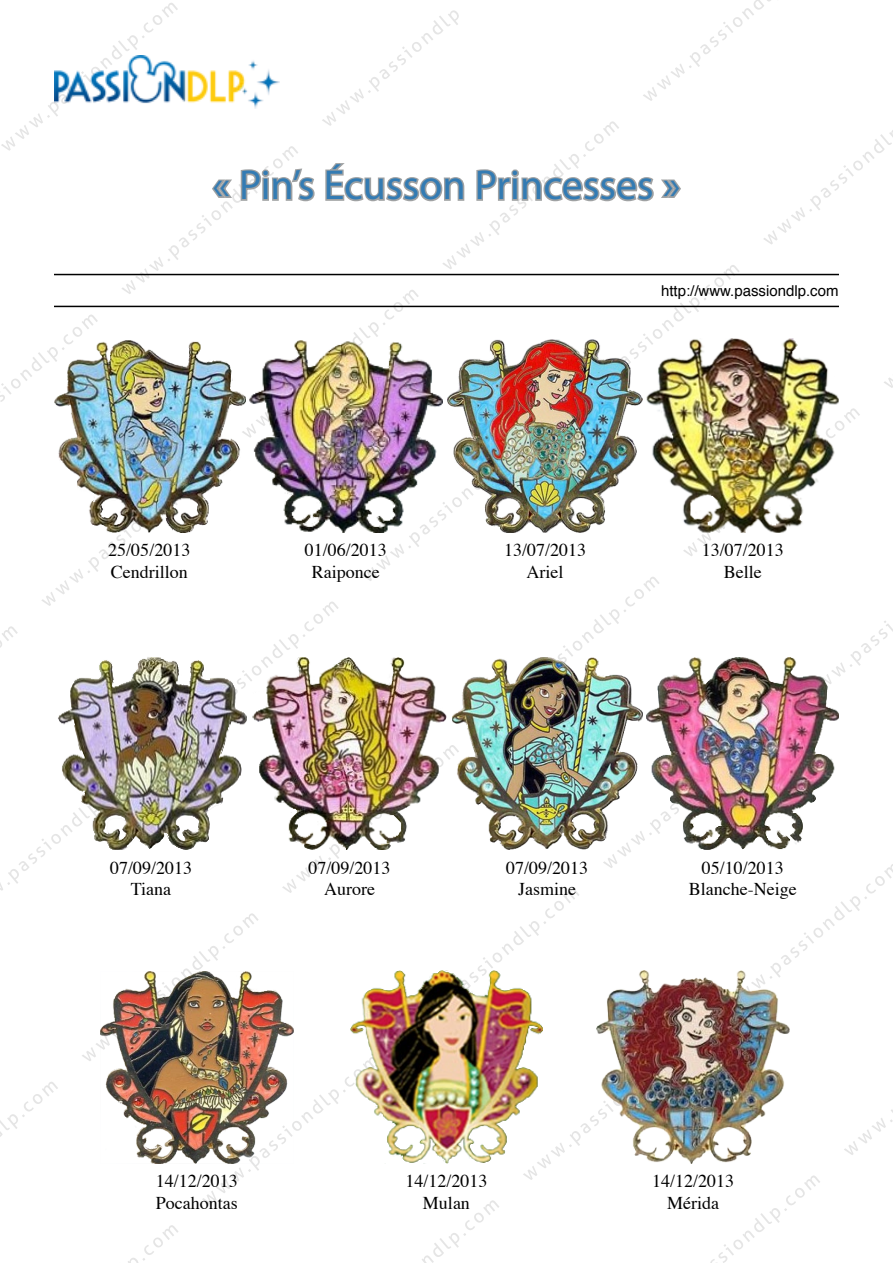
<style>
.page{position:relative;width:893px;height:1263px;background:#fff}
.page>*{position:absolute;margin:0;border:0;box-sizing:border-box;transform-origin:0 0}
.t1{font:42px "Myriad Pro";color:#337bb3}
.t2{font:18px/21.6px "Times";color:#000;text-align:center}
.t3{font:15px "Helvetica";color:#000}
</style>
<div class="page">
<img style="left:0;top:0;width:893px;height:1263px">
<hr style="left:54px;top:274px;width:785px;height:1px;background:#000">
<hr style="left:54px;top:306px;width:785px;height:1px;background:#000">
<svg style="left:210px;top:167px;width:106px;height:36px"></svg>
<svg style="left:324px;top:160px;width:142px;height:43px"></svg>
<svg style="left:475px;top:167px;width:208px;height:36px"></svg>
<img style="left:54px;top:56px;width:225px;height:52px">
<img style="left:54px;top:340px;width:191px;height:192px">
<img style="left:54px;top:657px;width:194px;height:192px">
<img style="left:252px;top:658px;width:195px;height:191px">
<img style="left:452px;top:657px;width:190px;height:192px">
<img style="left:647px;top:657px;width:192px;height:192px">
<img style="left:249px;top:340px;width:193px;height:192px">
<img style="left:448px;top:339px;width:194px;height:193px">
<img style="left:647px;top:339px;width:192px;height:193px">
<img style="left:101px;top:971px;width:192px;height:192px">
<img style="left:351px;top:970px;width:191px;height:193px">
<img style="left:597px;top:970px;width:192px;height:193px">
<h1 class="t1" style="left:213px;top:159px;width:469px">« Pin’s Écusson Princesses »</h1>
<p class="t3" style="left:661px;top:279px;width:179px">http://www.passiondlp.com</p>
<p class="t2" style="left:108px;top:538px;width:84px;text-align:left">25/05/2013<br>Cendrillon</p>
<p class="t2" style="left:504px;top:538px;width:84px">13/07/2013<br>Ariel</p>
<p class="t2" style="left:702px;top:538px;width:84px">13/07/2013<br>Belle</p>
<p class="t2" style="left:305px;top:538px;width:84px">01/06/2013<br>Raiponce</p>
<p class="t2" style="left:110px;top:855px;width:84px">07/09/2013<br>Tiana</p>
<p class="t2" style="left:309px;top:855px;width:84px">07/09/2013<br>Aurore</p>
<p class="t2" style="left:506px;top:855px;width:84px">07/09/2013<br>Jasmine</p>
<p class="t2" style="left:689px;top:855px;width:109px">05/10/2013<br>Blanche-Neige</p>
<p class="t2" style="left:156px;top:1169px;width:84px;text-align:left">14/12/2013<br>Pocahontas</p>
<p class="t2" style="left:405px;top:1169px;width:84px">14/12/2013<br>Mulan</p>
<p class="t2" style="left:652px;top:1169px;width:84px">14/12/2013<br>Mérida</p>
</div>
